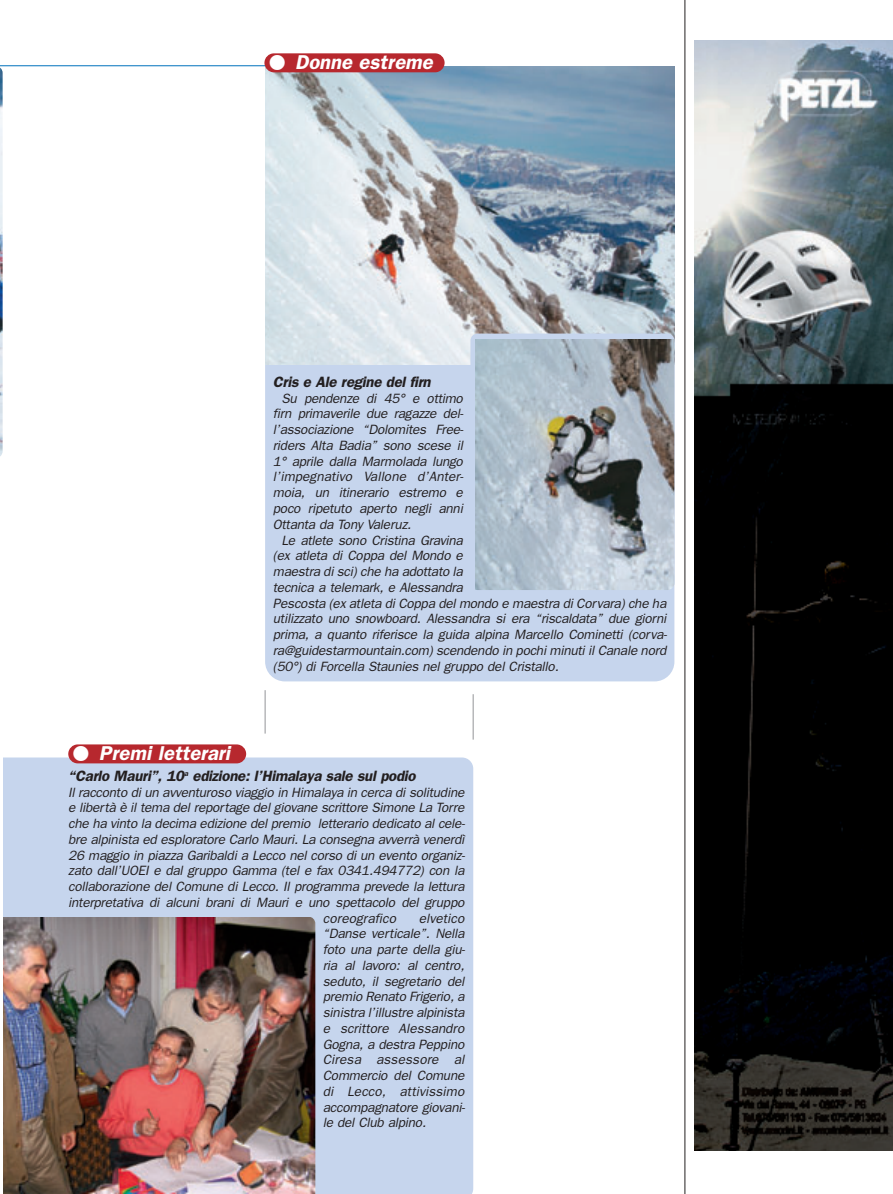
<style>
.page{position:relative;width:893px;height:1194px;background:#fff}
.page>*{position:absolute;margin:0;border:0;box-sizing:border-box;transform-origin:0 0}
.t1{font:italic 600 20.1px "Franklin Gothic";color:#fff}
.t2{font:italic 600 15px "Franklin Gothic";letter-spacing:-.02em;color:#231f20}
.t3{font:italic 13.5px/15.8px "Franklin Gothic";letter-spacing:-.02em;color:#231f20;text-align:justify}
.t4{font:italic 13.5px "Franklin Gothic";letter-spacing:.005em;color:#231f20}
</style>
<div class="page">
<img style="left:0;top:0;width:892px;height:1194px">
<svg style="left:73px;top:746px;width:15px;height:15px"></svg>
<svg style="left:270px;top:55px;width:15px;height:15px"></svg>
<p class="t1" style="left:295px;top:55px;width:139px">Donne estreme</p>
<p class="t1" style="left:99px;top:746px;width:133px">Premi letterari</p>
<p class="t2" style="left:273px;top:377px;width:159px">Cris e Ale regine del firn</p>
<p class="t3" style="left:281px;top:391px;width:183px">Su pendenze di 45° e ottimo</p>
<p class="t3" style="left:273px;top:407px;width:192px">firn primaverile due ragazze del-</p>
<p class="t3" style="left:273px;top:423px;width:192px">l’associazione “Dolomites Free-</p>
<p class="t3" style="left:273px;top:439px;width:191px">riders Alta Badia” sono scese il</p>
<p class="t3" style="left:273px;top:454px;width:191px">1° aprile dalla Marmolada lungo</p>
<p class="t4" style="left:273px;top:472px;width:192px">l’impegnativo Vallone d’Anter-</p>
<p class="t3" style="left:273px;top:486px;width:191px">moia, un itinerario estremo e</p>
<p class="t3" style="left:273px;top:502px;width:191px">poco ripetuto aperto negli anni</p>
<p class="t3" style="left:273px;top:517px;width:140px">Ottanta da Tony Valeruz.</p>
<p class="t3" style="left:281px;top:533px;width:183px">Le atlete sono Cristina Gravina</p>
<p class="t3" style="left:273px;top:549px;width:191px">(ex atleta di Coppa del Mondo e</p>
<p class="t3" style="left:273px;top:565px;width:191px">maestra di sci) che ha adottato la</p>
<p class="t3" style="left:273px;top:580px;width:191px">tecnica a telemark, e Alessandra</p>
<p class="t3" style="left:273px;top:596px;width:395px">Pescosta (ex atleta di Coppa del mondo e maestra di Corvara) che ha</p>
<p class="t3" style="left:273px;top:612px;width:395px">utilizzato uno snowboard. Alessandra si era “riscaldata” due giorni</p>
<p class="t3" style="left:273px;top:628px;width:395px">prima, a quanto riferisce la guida alpina Marcello Cominetti (corva-</p>
<p class="t3" style="left:273px;top:643px;width:395px">ra@guidestarmountain.com) scendendo in pochi minuti il Canale nord</p>
<p class="t3" style="left:273px;top:659px;width:287px">(50°) di Forcella Staunies nel gruppo del Cristallo.</p>
<p class="t2" style="left:68px;top:770px;width:349px">“Carlo Mauri”, 10<sup>a</sup> edizione: l’Himalaya sale sul podio</p>
<p class="t3" style="left:68px;top:785px;width:397px">Il racconto di un avventuroso viaggio in Himalaya in cerca di solitudine</p>
<p class="t3" style="left:68px;top:801px;width:397px">e libertà è il tema del reportage del giovane scrittore Simone La Torre</p>
<p class="t3" style="left:68px;top:817px;width:398px">che ha vinto la decima edizione del premio letterario dedicato al cele-</p>
<p class="t3" style="left:68px;top:832px;width:397px">bre alpinista ed esploratore Carlo Mauri. La consegna avverrà venerdì</p>
<p class="t3" style="left:68px;top:848px;width:398px">26 maggio in piazza Garibaldi a Lecco nel corso di un evento organiz-</p>
<p class="t3" style="left:68px;top:864px;width:397px">zato dall’UOEI e dal gruppo Gamma (tel e fax 0341.494772) con la</p>
<p class="t3" style="left:68px;top:880px;width:397px">collaborazione del Comune di Lecco. Il programma prevede la lettura</p>
<p class="t3" style="left:68px;top:895px;width:397px">interpretativa di alcuni brani di Mauri e uno spettacolo del gruppo</p>
<p class="t4" style="left:323px;top:913px;width:75px">coreografico</p>
<p class="t3" style="left:323px;top:911px;width:144px;text-indent:96px">elvetico “Danse verticale”. Nella foto una parte della giu&shy;ria al lavoro: al centro, seduto, il segretario del premio Renato Frigerio, a sinistra l’illustre alpinista e scrittore Alessandro Gogna, a destra Peppino Ciresa assessore al Commercio del Comune di Lecco, attivissimo accompagnatore giovani&shy;le del Club alpino.</p>
</div>
